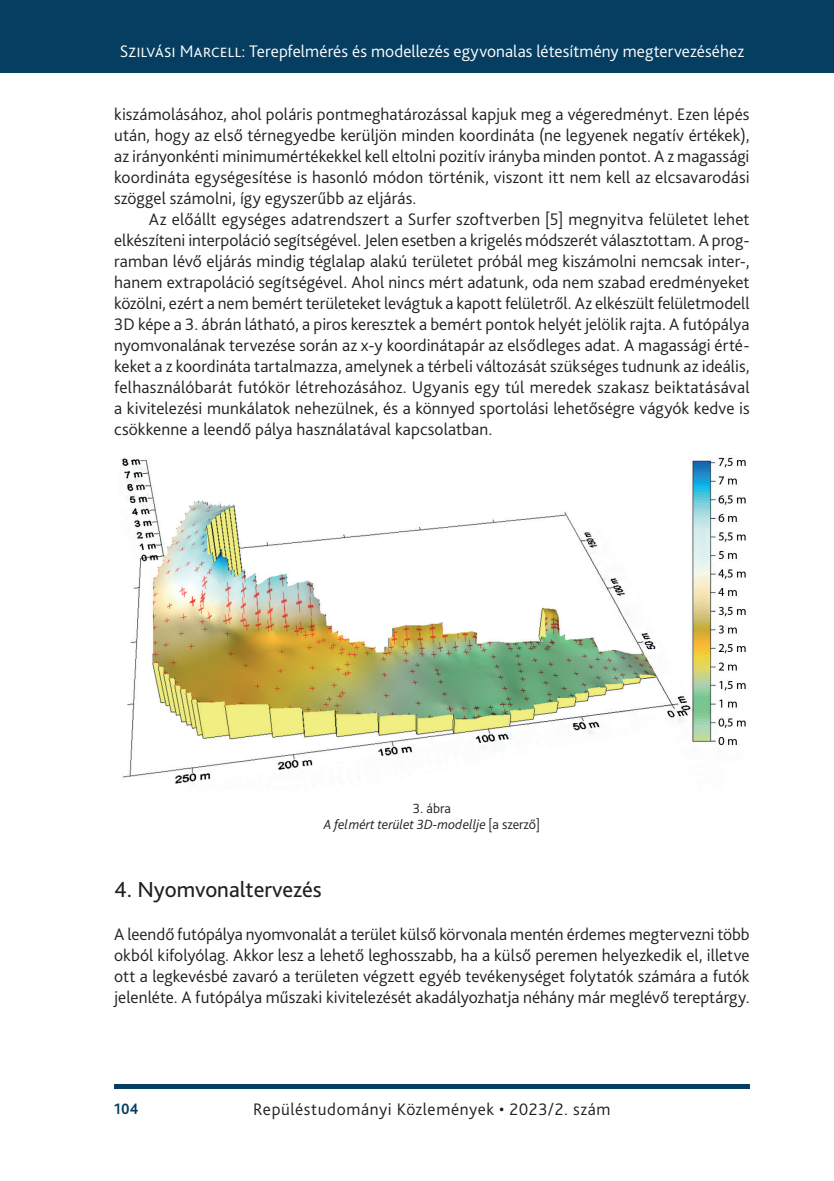
<style>
.page{position:relative;width:834px;height:1181px;background:#fff}
.page>*{position:absolute;margin:0;border:0;box-sizing:border-box;transform-origin:0 0}
._1_1__Head_bold_13{font:22.75px "Bliss Pro";color:#231f20}
._1__Body{font:300 17.5px/21px "Bliss Pro";letter-spacing:.01em;color:#231f20;text-align:justify}
._2__Body_1st_paragraph{font:300 17.5px/21px "Bliss Pro";letter-spacing:.005em;color:#231f20;text-align:justify}
.t1{font:300 17.5px "Bliss Pro";letter-spacing:.005em;color:#fff}
._1__Body-2{font:300 17.5px "Bliss Pro";letter-spacing:.03em;color:#231f20}
.t2{font:700 15.75px "Bliss Pro";color:#063e62;scale:.95 1}
.Ábra__képalárás{font:italic 300 14px "Bliss Pro";color:#231f20}
.Ábra_címe{font:300 14px "Bliss Pro";color:#231f20}
.s1{font-style:normal}
</style>
<div class="page">
<div style="left:0;top:0;width:833px;height:73px;background:#063e62"></div>
<hr style="left:833px;top:0;width:1px;height:73px;background:#063e62">
<div style="left:114px;top:1084px;width:635px;height:5px;background:#063e62"></div>
<img style="left:122px;top:455px;width:624px;height:329px">
<p class="t1" style="left:120px;top:41px;width:625px">Szilvási Marcell: Terepfelmérés és modellezés egyvonalas létesítmény megtervezéséhez</p>
<p class="_2__Body_1st_paragraph" style="left:114px;top:103px;width:636px">kiszámolásához, ahol poláris pontmeghatározással kapjuk meg a végeredményt. Ezen lépés után, hogy az első térnegyedbe kerüljön minden koordináta (ne legyenek negatív értékek), az irányonkénti minimumértékekkel kell eltolni pozitív irányba minden pontot. A z magassági koordináta egységesítése is hasonló módon történik, viszont itt nem kell az elcsavarodási szöggel számolni, így egyszerűbb az eljárás.</p>
<p class="_1__Body" style="left:114px;top:208px;width:637px;text-indent:35px">Az előállt egységes adatrendszert a Surfer szoftverben [5] megnyitva felületet lehet elkészíteni interpoláció segítségével. Jelen esetben a krigelés módszerét választottam. A prog&shy;ramban lévő eljárás mindig téglalap alakú területet próbál meg kiszámolni nemcsak inter-, hanem extrapoláció segítségével. Ahol nincs mért adatunk, oda nem szabad eredményeket közölni, ezért a nem bemért területeket levágtuk a kapott felületről. Az elkészült felületmodell 3D képe a -3. ábrán látható, a piros keresztek a bemért pontok helyét jelölik rajta. A futópálya nyomvonalának tervezése során az x-y koordinátapár az elsődleges adat. A magassági érté&shy;keket a z koordináta tartalmazza, amelynek a térbeli változását szükséges tudnunk az ideális, felhasználóbarát futókör létrehozásához. Ugyanis egy túl meredek szakasz beiktatásával a kivitelezési munkálatok nehezülnek, és a könnyed sportolási lehetőségre vágyók kedve is csökkenne a leendő pálya használatával kapcsolatban.</p>
<p class="Ábra_címe" style="left:413px;top:800px;width:39px">3. ábra</p>
<p class="Ábra__képalárás" style="left:323px;top:816px;width:218px">A felmért terület 3D-modellje <span class="s1">[a szerző]</span></p>
<p class="_1_1__Head_bold_13" style="left:114px;top:876px;width:209px">4. Nyomvonaltervezés</p>
<p class="_2__Body_1st_paragraph" style="left:114px;top:922px;width:637px">A leendő futópálya nyomvonalát a terület külső körvonala mentén érdemes megtervezni több okból kifolyólag. Akkor lesz a lehető leghosszabb, ha a külső peremen helyezkedik el, illetve ott a legkevésbé zavaró a területen végzett egyéb tevékenységet folytatók számára a futók jelenléte. A futópálya műszaki kivitelezését akadályozhatja néhány már meglévő tereptárgy.</p>
<p class="t2" style="left:114px;top:1099px;width:27px">104</p>
<p class="_1__Body-2" style="left:253px;top:1098px;width:359px">Repüléstudományi Közlemények • 2023/2. szám</p>
</div>
